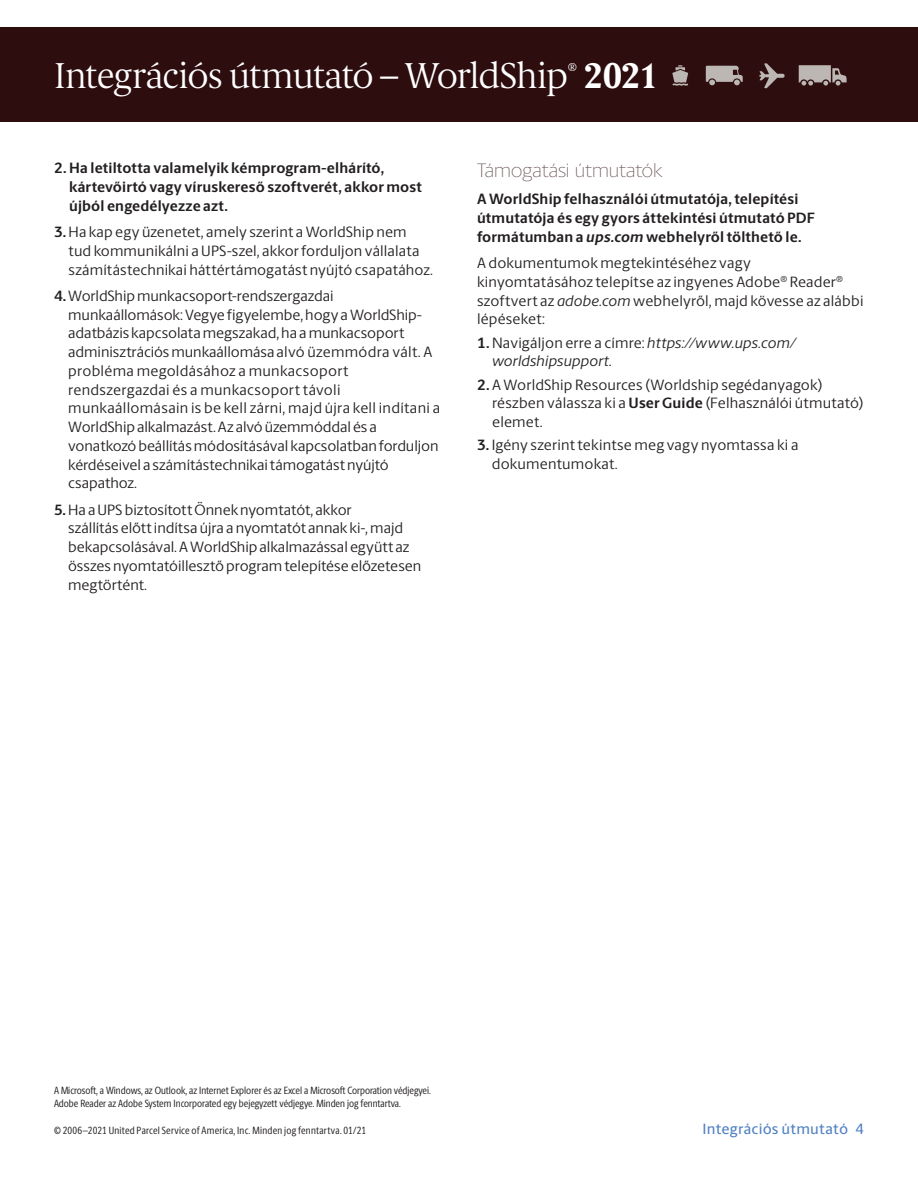
<style>
.page{position:relative;width:918px;height:1188px;background:#fff}
.page>*{position:absolute;margin:0;border:0;box-sizing:border-box;transform-origin:0 0}
.t1{font:200 36px "UPS Berlingske Serif Tx";letter-spacing:-.03em;color:#fff}
.Brown_heads{font:200 19.5px "UPS Berlingske Sans";letter-spacing:-.005em;color:#64504f}
._1__Body-basic{font:15px/18.8px "UPS Berlingske Sans";color:#231f20}
._2a__Body_bullet{font:15px/18.8px "UPS Berlingske Sans";letter-spacing:.01em;color:#231f20}
._1__Body-basic-2{font:700 15px/18.8px "UPS Berlingske Sans";letter-spacing:.01em;color:#231f20}
._2a__Body_bullet-2{font:italic 15px/18.8px "UPS Berlingske Sans";letter-spacing:.01em;color:#231f20}
.t2{font:500 15px "UPS Berlingske Sans";letter-spacing:.01em;color:#5181c2}
.t3{font:10.5px "UPS Berlingske Sans Cn";color:#231f20}
.t4{font:10.5px "UPS Berlingske Sans Cn";letter-spacing:.02em;color:#231f20}
.s1{font-weight:700}
.s2{font-style:italic}
.s3{font-weight:700;font-style:normal}
.s4{font-style:normal}
</style>
<div class="page">
<div style="left:0;top:27px;width:918px;height:95px;background:#2e0d0f"></div>
<svg style="left:672px;top:65px;width:16px;height:21px"></svg>
<svg style="left:706px;top:66px;width:37px;height:20px"></svg>
<svg style="left:759px;top:63px;width:26px;height:25px"></svg>
<svg style="left:799px;top:65px;width:48px;height:21px"></svg>
<h1 class="t1" style="left:54px;top:50px;width:606px">Integrációs útmutató – WorldShip<sup>®</sup> <span class="s1">2021</span></h1>
<p class="_1__Body-basic-2" style="left:69px;top:159px;width:354px;text-indent:-15px">2. Ha letiltotta valamelyik kémprogram-elhárító, kártevőirtó vagy víruskereső szoftverét, akkor most újból engedélyezze azt.</p>
<p class="_1__Body-basic" style="left:69px;top:222px;width:366px;text-indent:-15px"><span class="s1">3.</span>Ha kap egy üzenetet, amely szerint a WorldShip nem tud kommunikálni a UPS-szel, akkor forduljon vállalata számítástechnikai háttértámogatást nyújtó csapatához.</p>
<p class="_1__Body-basic" style="left:68px;top:286px;width:374px;text-indent:-14px"><span class="s1">4.</span>WorldShip munkacsoport-rendszergazdai munkaállomások: Vegye figyelembe, hogy a WorldShip&shy;adatbázis kapcsolata megszakad, ha a munkacsoport adminisztrációs munkaállomása alvó üzemmódra vált. A probléma megoldásához a munkacsoport rendszergazdai és a munkacsoport távoli munkaállomásain is be kell zárni, majd újra kell indítani a WorldShip alkalmazást. Az alvó üzemmóddal és a vonatkozó beállítás módosításával kapcsolatban forduljon kérdéseivel a számítástechnikai támogatást nyújtó csapathoz.</p>
<p class="_1__Body-basic" style="left:68px;top:499px;width:355px;text-indent:-14px"><span class="s1">5.</span>Ha a UPS biztosított Önnek nyomtatót, akkor<br>szállítás előtt indítsa újra a nyomtatót annak ki-, majd bekapcsolásával. A WorldShip alkalmazással együtt az összes nyomtatóillesztő program telepítése előzetesen megtörtént.</p>
<p class="Brown_heads" style="left:477px;top:159px;width:187px">Támogatási útmutatók</p>
<p class="_1__Body-basic-2" style="left:477px;top:190px;width:339px">A WorldShip felhasználói útmutatója, telepítési útmutatója és egy gyors áttekintési útmutató PDF formátumban a <span class="s2">ups.com</span> webhelyről tölthető le.</p>
<p class="_2a__Body_bullet" style="left:477px;top:253px;width:388px">A dokumentumok megtekintéséhez vagy kinyomtatásához telepítse az ingyenes Adobe<sup>®</sup> Reader<sup>® </sup>szoftvert az <span class="s2">adobe.com</span> webhelyről, majd kövesse az alábbi lépéseket:</p>
<p class="_2a__Body_bullet-2" style="left:492px;top:333px;width:305px;text-indent:-15px"><span class="s3">1.</span> <span class="s4">Navigáljon erre a címre:</span> https://www.ups.com/ worldshipsupport<span class="s4">.</span></p>
<p class="_2a__Body_bullet" style="left:492px;top:375px;width:373px;text-indent:-15px"><span class="s1">2.</span> A WorldShip Resources (Worldship segédanyagok) részben válassza ki a <span class="s1">User Guide</span> (Felhasználói útmutató) elemet.</p>
<p class="_1__Body-basic" style="left:492px;top:435px;width:308px;text-indent:-15px"><span class="s1">3.</span> Igény szerint tekintse meg vagy nyomtassa ki a dokumentumokat.</p>
<p class="t3" style="left:54px;top:1083px;width:379px">A Microsoft, a Windows, az Outlook, az Internet Explorer és az Excel a Microsoft Corporation védjegyei.</p>
<p class="t3" style="left:54px;top:1096px;width:348px">Adobe Reader az Adobe System Incorporated egy bejegyzett védjegye. Minden jog fenntartva.</p>
<p class="t4" style="left:54px;top:1123px;width:314px">© 2006–2021 United Parcel Service of America, Inc. Minden jog fenntartva. 01/21</p>
<p class="t2" style="left:703px;top:1117px;width:163px">Integrációs útmutató 4</p>
</div>
